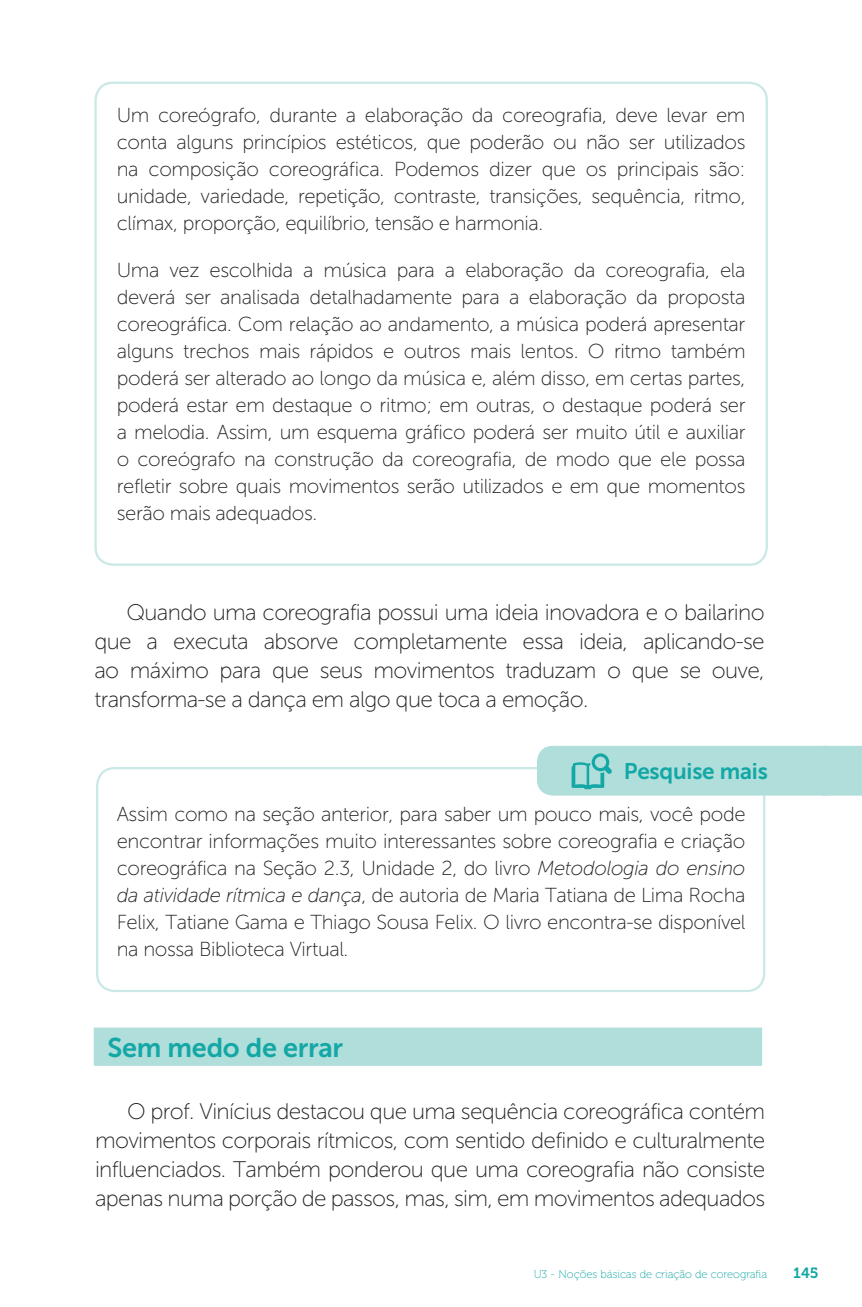
<style>
.page{position:relative;width:862px;height:1307px;background:#fff}
.page>*{position:absolute;margin:0;border:0;box-sizing:border-box;transform-origin:0 0}
.t1{font:27px "Museo Sans 700";letter-spacing:-.01em;color:#13a7a5}
.t2{font:22.5px/29.2px "Museo Sans 100";letter-spacing:-.03em;color:#231f20;text-align:justify}
.t3{font:22.5px "Museo Sans 700";letter-spacing:-.01em;color:#13a7a5}
.t4{font:20.25px/27px "Museo Sans 100";letter-spacing:-.02em;color:#231f20;text-align:justify}
.t5{font:14.85px "Museo 700";color:#13a7a5}
.t6{font:11.25px "Museo 100";color:#13a7a5}
.s1{font-style:italic}
</style>
<div class="page">
<div style="left:94px;top:82px;width:673px;height:484px;border:2px solid #c9e8e6;border-radius:18px"></div>
<div style="left:96px;top:767px;width:669px;height:225px;border:2px solid #c9e8e6;border-radius:18px"></div>
<div style="left:538px;top:747px;width:302px;height:47px;background:#afdedb;border-radius:15px"></div>
<div style="left:537px;top:746px;width:304px;height:49px;border:2px solid #afdedb;border-radius:15px"></div>
<div style="left:820px;top:745px;width:41px;height:51px;background:#afdedb"></div>
<svg style="left:571px;top:753px;width:41px;height:36px"></svg>
<div style="left:94px;top:1027px;width:667px;height:38px;background:#afdedb;border:2px solid #afdedb"></div>
<p class="t4" style="left:117px;top:102px;width:630px">Um coreógrafo, durante a elaboração da coreografia, deve levar em conta alguns princípios estéticos, que poderão ou não ser utilizados na composição coreográfica. Podemos dizer que os principais são: unidade, variedade, repetição, contraste, transições, sequência, ritmo, clímax, proporção, equilíbrio, tensão e harmonia.</p>
<p class="t4" style="left:117px;top:256px;width:630px">Uma vez escolhida a música para a elaboração da coreografia, ela deverá ser analisada detalhadamente para a elaboração da proposta coreográfica. Com relação ao andamento, a música poderá apresentar alguns trechos mais rápidos e outros mais lentos. O ritmo também poderá ser alterado ao longo da música e, além disso, em certas partes, poderá estar em destaque o ritmo; em outras, o destaque poderá ser a melodia. Assim, um esquema gráfico poderá ser muito útil e auxiliar o coreógrafo na construção da coreografia, de modo que ele possa refletir sobre quais movimentos serão utilizados e em que momentos serão mais adequados.</p>
<p class="t2" style="left:94px;top:597px;width:671px;text-indent:32px">Quando uma coreografia possui uma ideia inovadora e o bailarino que a executa absorve completamente essa ideia, aplicando-se ao máximo para que seus movimentos traduzam o que se ouve, transforma-se a dança em algo que toca a emoção.</p>
<p class="t3" style="left:623px;top:758px;width:146px">Pesquise mais</p>
<p class="t4" style="left:117px;top:800px;width:630px">Assim como na seção anterior, para saber um pouco mais, você pode encontrar informações muito interessantes sobre coreografia e criação coreográfica na Seção 2.3, Unidade 2, do livro <span class="s1">Metodologia do ensino da atividade rítmica e dança</span>, de autoria de Maria Tatiana de Lima Rocha Felix, Tatiane Gama e Thiago Sousa Felix. O livro encontra-se disponível na nossa Biblioteca Virtual.</p>
<h1 class="t1" style="left:107px;top:1033px;width:237px">Sem medo de errar</h1>
<p class="t2" style="left:95px;top:1096px;width:671px;text-indent:32px">O prof. Vinícius destacou que uma sequência coreográfica contém movimentos corporais rítmicos, com sentido definido e culturalmente influenciados. Também ponderou que uma coreografia não consiste apenas numa porção de passos, mas, sim, em movimentos adequados</p>
<p class="t6" style="left:533px;top:1268px;width:235px">U3 - Noções básicas de criação de coreografia</p>
<p class="t5" style="left:792px;top:1264px;width:27px">145</p>
</div>
